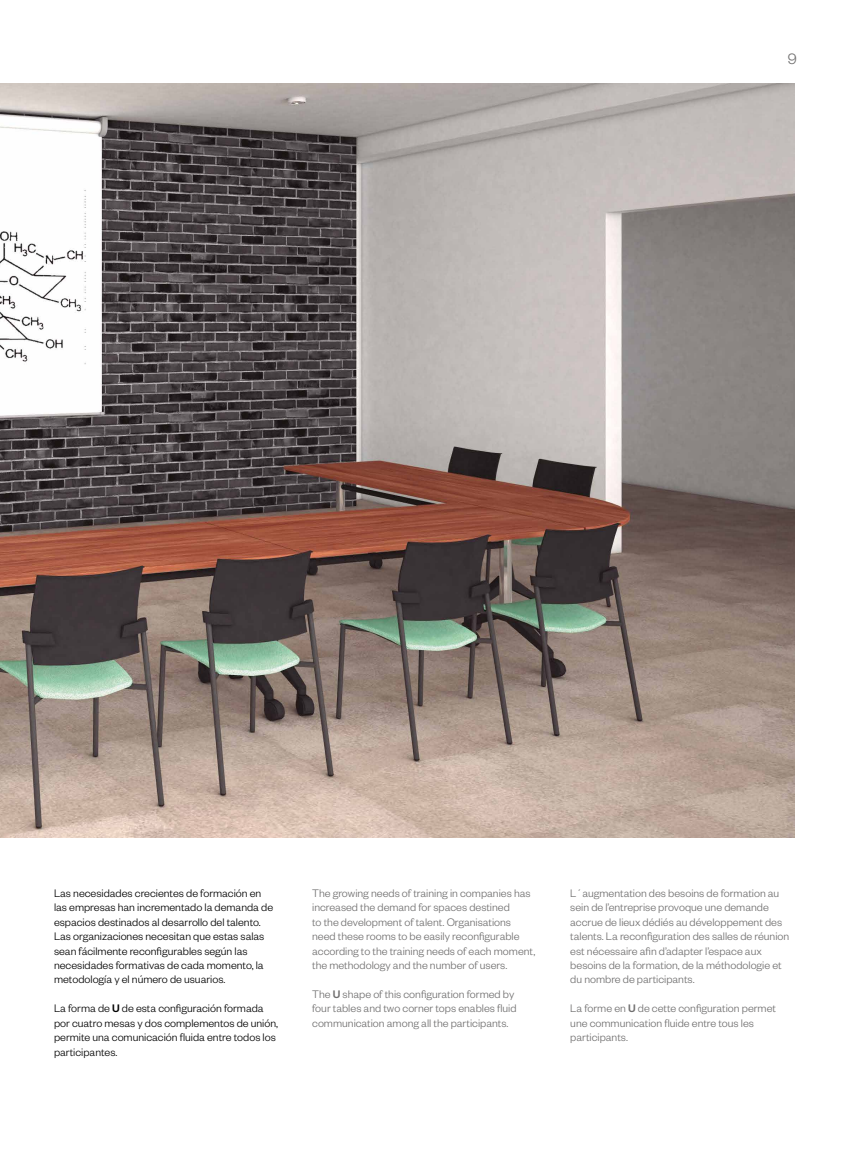
<style>
.page{position:relative;width:851px;height:1149px;background:#fff}
.page>*{position:absolute;margin:0;border:0;box-sizing:border-box;transform-origin:0 0}
.t1{font:300 16.5px "Founders Grotesk";color:#706f6f}
.t2{font:300 12px/14.4px "Founders Grotesk";color:#706f6f}
.t3{font:300 12px/14.4px "Founders Grotesk";color:#000}
.s1{font-weight:500}
</style>
<div class="page">
<img style="left:0;top:83px;width:794px;height:754px">
<h1 class="t1" style="left:787px;top:49px;width:10px">9</h1>
<p class="t3" style="left:54px;top:885px;width:220px">Las necesidades crecientes de formación en las empresas han incrementado la demanda de espacios destinados al desarrollo del talento.<br>Las organizaciones necesitan que estas salas sean fácilmente reconfigurables según las necesidades formativas de cada momento, la metodología y el número de usuarios.</p>
<p class="t3" style="left:54px;top:1000px;width:225px">La forma de <span class="s1">U</span> de esta configuración formada por cuatro mesas y dos complementos de unión, permite una comunicación fluida entre todos los participantes.</p>
<p class="t2" style="left:312px;top:885px;width:224px">The growing needs of training in companies has increased the demand for spaces destined<br>to the development of talent. Organisations need these rooms to be easily reconfigurable according to the training needs of each moment, the methodology and the number of users.</p>
<p class="t2" style="left:312px;top:985px;width:206px">The <span class="s1">U</span> shape of this configuration formed by four tables and two corner tops enables fluid communication among all the participants.</p>
<p class="t2" style="left:570px;top:885px;width:220px">L´augmentation des besoins de formation au sein de l’entreprise provoque une demande accrue de lieux dédiés au développement des talents. La reconfiguration des salles de réunion est nécessaire afin d’adapter l’espace aux besoins de la formation, de la méthodologie et du nombre de participants.</p>
<p class="t2" style="left:570px;top:1000px;width:207px">La forme en <span class="s1">U</span> de cette configuration permet une communication fluide entre tous les participants.</p>
</div>
